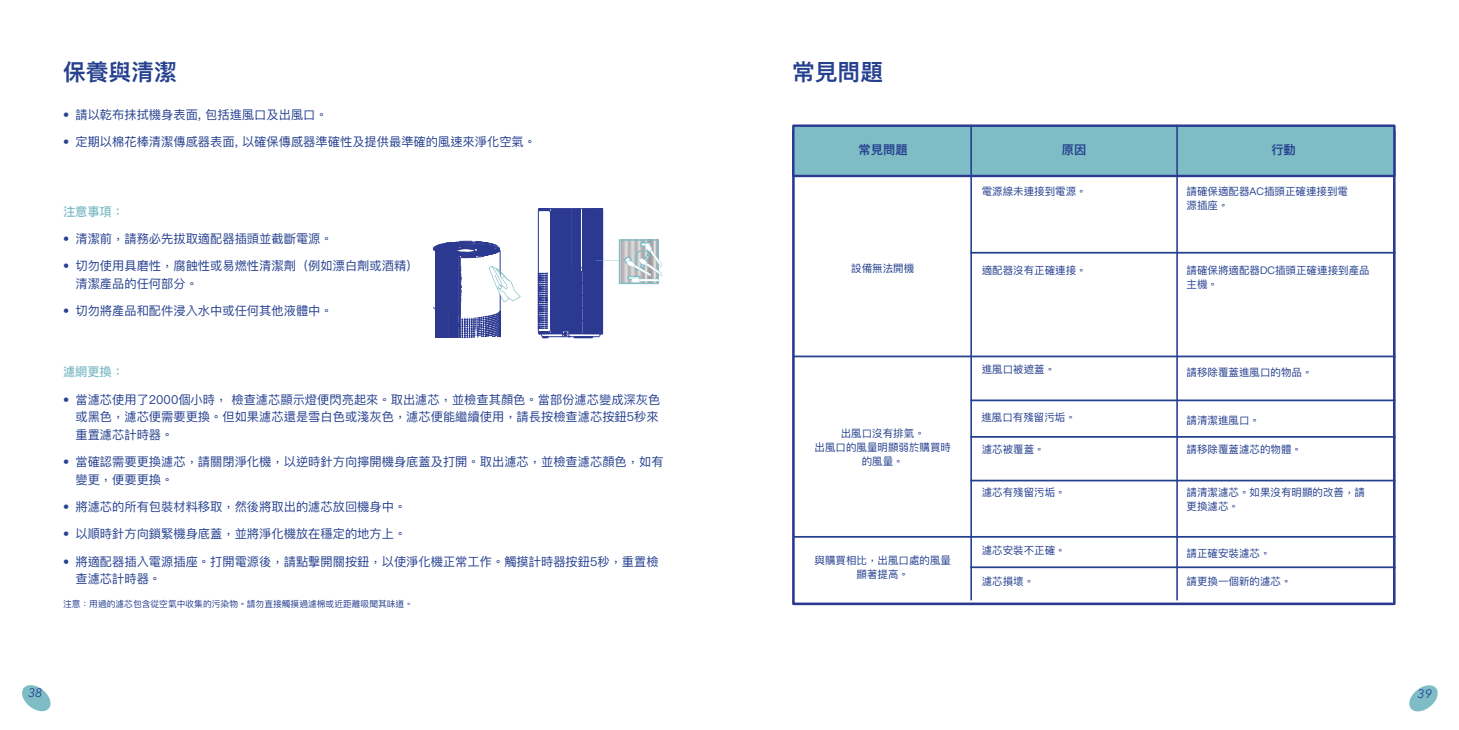
<style>
.page{position:relative;width:1459px;height:730px;background:#fff}
.page>*{position:absolute;margin:0;border:0;box-sizing:border-box;transform-origin:0 0}
.t1{font:600 22.75px "Ping Fang HK";color:#25408f}
.t2{font:12.25px/17.5px "Ping Fang HK";color:#25408f}
.t3{font:500 12.25px "Ping Fang HK";letter-spacing:-.005em;color:#7ebcc6}
.t4{font:600 12.25px "Ping Fang HK";color:#25408f}
.t5{font:italic 12.25px "Avenir Next";color:#25408f}
.t6{font:10.5px/14px "Ping Fang HK";color:#25408f}
.t7{font:8.75px "Ping Fang HK";color:#25408f}
.s1{font-family:"Avenir Next"}
</style>
<div class="page">
<div style="left:792px;top:129px;width:603px;height:476px;background:#fff;border:3px solid #2b3990"></div>
<div style="left:792px;top:124px;width:603px;height:53px;background:#7ebcc6;border:2px solid #2b3990"></div>
<hr style="left:793px;top:355px;width:602px;height:2px;background:#25408f">
<hr style="left:793px;top:535px;width:602px;height:2px;background:#25408f">
<hr style="left:970px;top:125px;width:2px;height:475px;background:#25408f">
<hr style="left:970px;top:252px;width:425px;height:1px;background:#25408f">
<hr style="left:970px;top:399px;width:425px;height:2px;background:#25408f">
<hr style="left:970px;top:436px;width:425px;height:1px;background:#25408f">
<hr style="left:970px;top:479px;width:425px;height:2px;background:#25408f">
<hr style="left:970px;top:566px;width:425px;height:2px;background:#25408f">
<hr style="left:1176px;top:125px;width:1px;height:475px;background:#25408f">
<svg style="left:1409px;top:685px;width:29px;height:26px"></svg>
<svg style="left:22px;top:685px;width:29px;height:25px"></svg>
<svg style="left:433px;top:241px;width:87px;height:97px"></svg>
<svg style="left:538px;top:208px;width:124px;height:130px"></svg>
<h1 class="t1" style="left:63px;top:57px;width:115px">保養與清潔</h1>
<p class="t2" style="left:63px;top:105px;width:266px"><span class="s1">•</span> 請以乾布抺拭機身表面, 包括進風口及出風口。</p>
<p class="t2" style="left:63px;top:133px;width:474px"><span class="s1">•</span> 定期以棉花棒清潔傳感器表面, 以確保傳感器準確性及提供最準確的風速來淨化空氣。</p>
<p class="t3" style="left:63px;top:203px;width:63px">注意事項：</p>
<p class="t2" style="left:63px;top:229px;width:271px"><span class="s1">•</span> 清潔前，請務必先拔取適配器插頭並截斷電源。</p>
<p class="t2" style="left:75px;top:257px;width:344px;text-indent:-12px"><span class="s1">•</span> 切勿使用具磨性，腐蝕性或易燃性清潔劑（例如漂白劑或酒精）清潔產品的任何部分。</p>
<p class="t2" style="left:63px;top:302px;width:271px"><span class="s1">•</span> 切勿將產品和配件浸入水中或任何其他液體中。</p>
<p class="t3" style="left:63px;top:364px;width:63px">濾網更換：</p>
<p class="t2" style="left:75px;top:390px;width:586px;text-indent:-12px"><span class="s1">•</span> 當濾芯使用了2000個小時， 檢查濾芯顯示燈便閃亮起來。取出濾芯，並檢查其顏色。當部份濾芯變成深灰色或黑色，濾芯便需要更換。但如果濾芯還是雪白色或淺灰色，濾芯便能繼續使用，請長按檢查濾芯按鈕5秒來重置濾芯計時器。</p>
<p class="t2" style="left:75px;top:452px;width:589px;text-indent:-12px"><span class="s1">•</span> 當確認需要更換濾芯，請關閉淨化機，以逆時針方向擰開機身底蓋及打開。取出濾芯，並檢查濾芯顏色，如有變更，便要更換。</p>
<p class="t2" style="left:63px;top:497px;width:344px"><span class="s1">•</span> 將濾芯的所有包裝材料移取，然後將取出的濾芯放回機身中。</p>
<p class="t2" style="left:63px;top:525px;width:344px"><span class="s1">•</span> 以順時針方向鎖緊機身底蓋，並將淨化機放在穩定的地方上。</p>
<p class="t2" style="left:75px;top:552px;width:585px;text-indent:-12px"><span class="s1">•</span> 將適配器插入電源插座。打開電源後，請點擊開關按鈕，以使淨化機正常工作。觸摸計時器按鈕5秒，重置檢查濾芯計時器。</p>
<p class="t7" style="left:63px;top:598px;width:351px">注意：用過的濾芯包含從空氣中收集的污染物。請勿直接觸摸過濾棉或近距離吸聞其味道。</p>
<h1 class="t1" style="left:792px;top:57px;width:92px">常見問題</h1>
<p class="t4" style="left:858px;top:142px;width:50px">常見問題</p>
<p class="t4" style="left:1061px;top:142px;width:26px">原因</p>
<p class="t4" style="left:1271px;top:142px;width:26px">行動</p>
<p class="t6" style="left:851px;top:261px;width:65px">設備無法開機</p>
<p class="t6" style="left:814px;top:426px;width:138px;text-align:center">出風口沒有排氣。<br>出風口的風量明顯弱於購買時的風量。</p>
<p class="t6" style="left:814px;top:553px;width:138px;text-align:center">與購買相比，出風口處的風量顯著提高。</p>
<p class="t6" style="left:981px;top:184px;width:106px">電源線未連接到電源。</p>
<p class="t6" style="left:1186px;top:184px;width:163px">請確保適配器AC插頭正確連接到電源插座。</p>
<p class="t6" style="left:981px;top:263px;width:106px">適配器沒有正確連接。</p>
<p class="t6" style="left:981px;top:361px;width:75px">進風口被遮蓋。</p>
<p class="t6" style="left:981px;top:409px;width:96px">進風口有殘留污垢。</p>
<p class="t6" style="left:981px;top:441px;width:64px">濾芯被覆蓋。</p>
<p class="t6" style="left:981px;top:485px;width:85px">濾芯有殘留污垢。</p>
<p class="t6" style="left:981px;top:542px;width:85px">濾芯安裝不正確。</p>
<p class="t6" style="left:981px;top:574px;width:54px">濾芯損壞。</p>
<p class="t6" style="left:1186px;top:263px;width:185px">請確保將適配器DC插頭正確連接到產品主機。</p>
<p class="t6" style="left:1186px;top:364px;width:127px">請移除覆蓋進風口的物品。</p>
<p class="t6" style="left:1186px;top:412px;width:75px">請清潔進風口。</p>
<p class="t6" style="left:1186px;top:441px;width:117px">請移除覆蓋濾芯的物體。</p>
<p class="t6" style="left:1186px;top:485px;width:180px">請清潔濾芯。如果沒有明顯的改善，請更換濾芯。</p>
<p class="t6" style="left:1186px;top:545px;width:85px">請正確安裝濾芯。</p>
<p class="t6" style="left:1186px;top:574px;width:106px">請更換一個新的濾芯。</p>
<p class="t5" style="left:28px;top:682px;width:16px">38</p>
<p class="t5" style="left:1417px;top:682px;width:16px">39</p>
</div>
